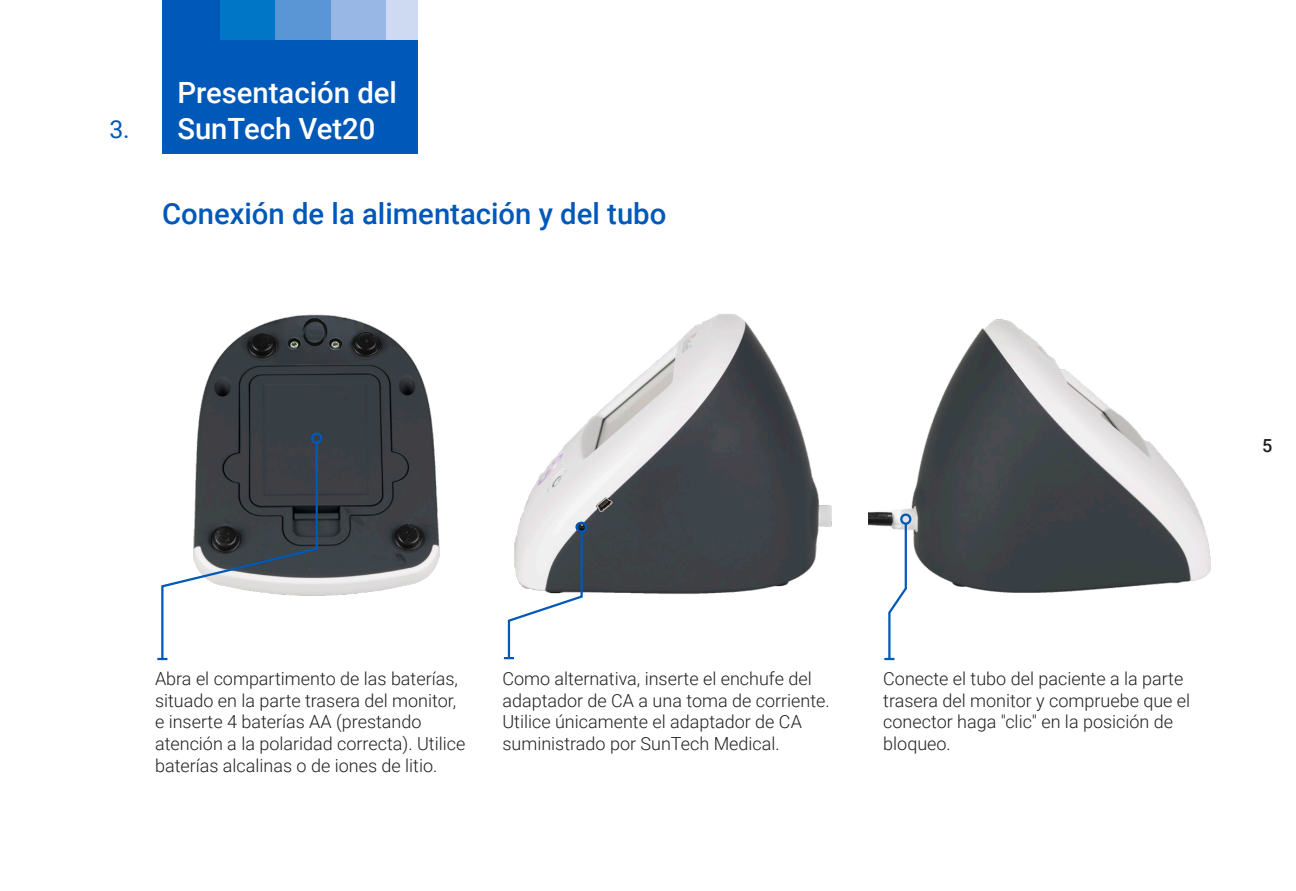
<style>
.page{position:relative;width:1296px;height:891px;background:#fff}
.page>*{position:absolute;margin:0;border:0;box-sizing:border-box;transform-origin:0 0}
.t1{font:500 29.25px "Roboto";color:#0058b8}
.Chapter_Breaks{font:500 29.25px "Roboto";color:#fff}
.Paragraph{font:24.75px "Roboto";color:#0058b8}
.t2{font:300 18px/21.6px "Roboto";color:#231f20}
.t3{font:500 18px "Roboto";color:#231f20}
</style>
<div class="page">
<div style="left:162px;top:0;width:58px;height:40px;background:#0058b8"></div>
<div style="left:220px;top:0;width:55px;height:40px;background:#0076c7"></div>
<div style="left:275px;top:0;width:56px;height:40px;background:#5a95d5"></div>
<div style="left:331px;top:0;width:55px;height:40px;background:#98b7e4"></div>
<div style="left:386px;top:0;width:31px;height:40px;background:#cedaf1"></div>
<div style="left:162px;top:40px;width:255px;height:114px;background:#0058b8"></div>
<img style="left:923px;top:319px;width:288px;height:274px">
<img style="left:210px;top:314px;width:228px;height:275px">
<div style="left:817px;top:453px;width:163px;height:264px;background:#fff;opacity:.1"></div>
<svg style="left:884px;top:521px;width:24px;height:140px"></svg>
<div style="left:900px;top:514px;width:11px;height:11px;border:2px solid #0058b8;border-radius:50%"></div>
<div style="left:89px;top:372px;width:303px;height:345px;background:#fff;opacity:.1"></div>
<svg style="left:157px;top:440px;width:162px;height:221px"></svg>
<div style="left:311px;top:432px;width:11px;height:12px;border:2px solid #0058b8;border-radius:50%"></div>
<img style="left:552px;top:314px;width:305px;height:304px">
<div style="left:438px;top:461px;width:218px;height:255px;background:#fff;opacity:.1"></div>
<svg style="left:504px;top:530px;width:80px;height:130px"></svg>
<div style="left:576px;top:522px;width:11px;height:11px;border:2px solid #0058b8;border-radius:50%"></div>
<p class="Chapter_Breaks" style="left:177px;top:73px;width:221px">Presentación del</p>
<p class="Paragraph" style="left:109px;top:112px;width:22px">3.</p>
<p class="Chapter_Breaks" style="left:177px;top:108px;width:200px">SunTech Vet20</p>
<p class="t1" style="left:162px;top:194px;width:506px">Conexión de la alimentación y del tubo</p>
<p class="t3" style="left:1262px;top:433px;width:12px">5</p>
<p class="t2" style="left:502px;top:667px;width:329px">Como alternativa, inserte el enchufe del adaptador de CA a una toma de corriente.<br>Utilice únicamente el adaptador de CA suministrado por SunTech Medical.</p>
<p class="t2" style="left:155px;top:667px;width:312px">Abra el compartimento de las baterías, situado en la parte trasera del monitor, e inserte 4 baterías AA (prestando atención a la polaridad correcta). Utilice baterías alcalinas o de iones de litio.</p>
<p class="t2" style="left:883px;top:667px;width:309px">Conecte el tubo del paciente a la parte trasera del monitor y compruebe que el conector haga "clic" en la posición de bloqueo.</p>
</div>
